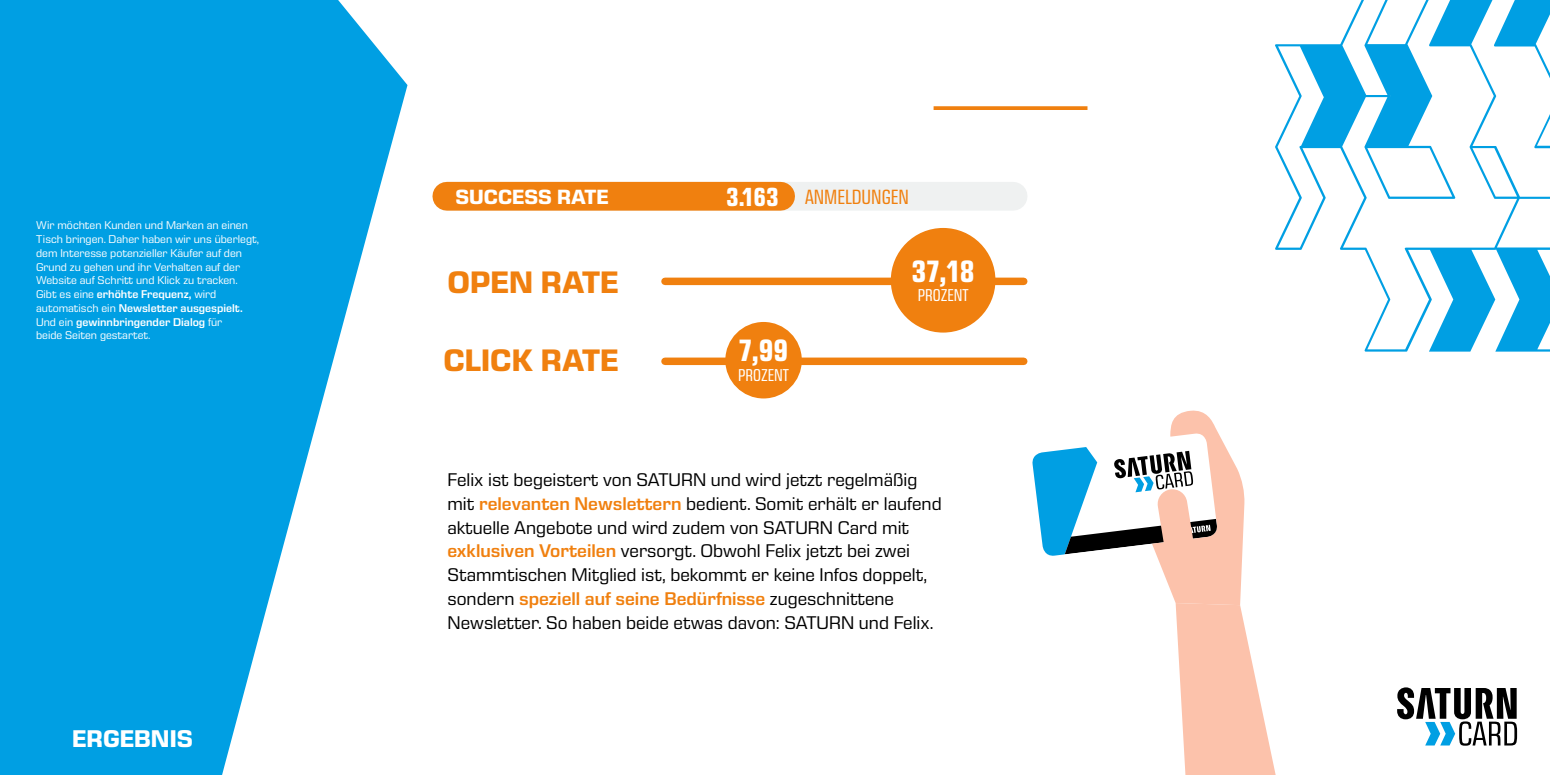
<style>
.page{position:relative;width:1550px;height:775px;background:#fff}
.page>*{position:absolute;margin:0;border:0;box-sizing:border-box;transform-origin:0 0}
.t1{font:700 31.62px "Eurostile Next For Saturn";color:#f0800f}
.t2{font:700 condensed 31.5px "Eurostile Next LT Pro";color:#fff}
.t3{font:700 24.62px "Eurostile Next For Saturn";color:#fff}
.t4{font:condensed 21px "Eurostile Next LT Pro";color:#f0800f}
.t5{font:700 21px "Eurostile Next For Saturn";color:#fff}
.t6{font:18.75px/23.8px "Eurostile Next LT Pro";color:#000}
.t7{font:condensed 17.5px "Eurostile Next LT Pro";color:#fff}
.t8{font:11.5px/13.8px "Eurostile Next LT Pro";color:#fff}
.s1{font-weight:600}
.s2{font-weight:700;font-size:26.62px;color:#fff}
.s3{font-weight:600;color:#f0800f}
</style>
<div class="page">
<svg style="left:0;top:0;width:408px;height:775px;fill:#009fe3"></svg>
<svg style="left:1275px;top:0;width:275px;height:352px"></svg>
<div style="left:447px;top:182px;width:566px;height:29px;background:#eff1f1"></div>
<svg style="left:1397px;top:687px;width:120px;height:59px"></svg>
<svg style="left:1032px;top:410px;width:244px;height:365px"></svg>
<svg style="left:934px;top:106px;width:153px;height:4px"></svg>
<div style="left:665px;top:358px;width:359px;height:7px;background:#f0800f"></div>
<div style="left:725px;top:322px;width:77px;height:76px;background:#f0800f;border-radius:50%"></div>
<div style="left:665px;top:278px;width:359px;height:7px;background:#f0800f"></div>
<div style="left:891px;top:228px;width:104px;height:105px;background:#f0800f;border-radius:50%"></div>
<div style="left:447px;top:182px;width:334px;height:29px;background:#f0800f"></div>
<p class="t8" style="left:36px;top:219px;width:224px">Wir möchten Kunden und Marken an einen Tisch bringen. Daher haben wir uns überlegt, dem Interesse potenzieller Käufer auf den Grund zu gehen und ihr Verhalten auf der Website auf Schritt und Klick zu tracken.<br>Gibt es eine <span class="s1">erhöhte Frequenz,</span> wird automatisch ein <span class="s1">Newsletter ausgespielt.<br></span>Und ein <span class="s1">gewinnbringender Dialog</span> für<br>beide Seiten gestartet.</p>
<h3 class="t3" style="left:72px;top:725px;width:122px">ERGEBNIS</h3>
<p class="t5" style="left:455px;top:185px;width:155px">SUCCESS RATE</p>
<p class="t4" style="left:726px;top:185px;width:184px"><span class="s2">3.163</span> ANMELDUNGEN</p>
<h1 class="t1" style="left:448px;top:264px;width:173px">OPEN RATE</h1>
<h2 class="t2" style="left:912px;top:253px;width:65px">37,18</h2>
<p class="t7" style="left:918px;top:285px;width:52px">PROZENT</p>
<h1 class="t1" style="left:443px;top:343px;width:177px">CLICK RATE</h1>
<h2 class="t2" style="left:739px;top:333px;width:51px">7,99</h2>
<p class="t7" style="left:738px;top:365px;width:52px">PROZENT</p>
<p class="t6" style="left:448px;top:468px;width:496px">Felix ist begeistert von SATURN und wird jetzt regelmäßig mit <span class="s3">relevanten Newslettern</span> bedient. Somit erhält er laufend aktuelle Angebote und wird zudem von SATURN Card mit <span class="s3">exklusiven Vorteilen</span> versorgt. Obwohl Felix jetzt bei zwei Stammtischen Mitglied ist, bekommt er keine Infos doppelt, sondern <span class="s3">speziell auf seine Bedürfnisse</span> zugeschnittene Newsletter. So haben beide etwas davon: SATURN und Felix.</p>
</div>
